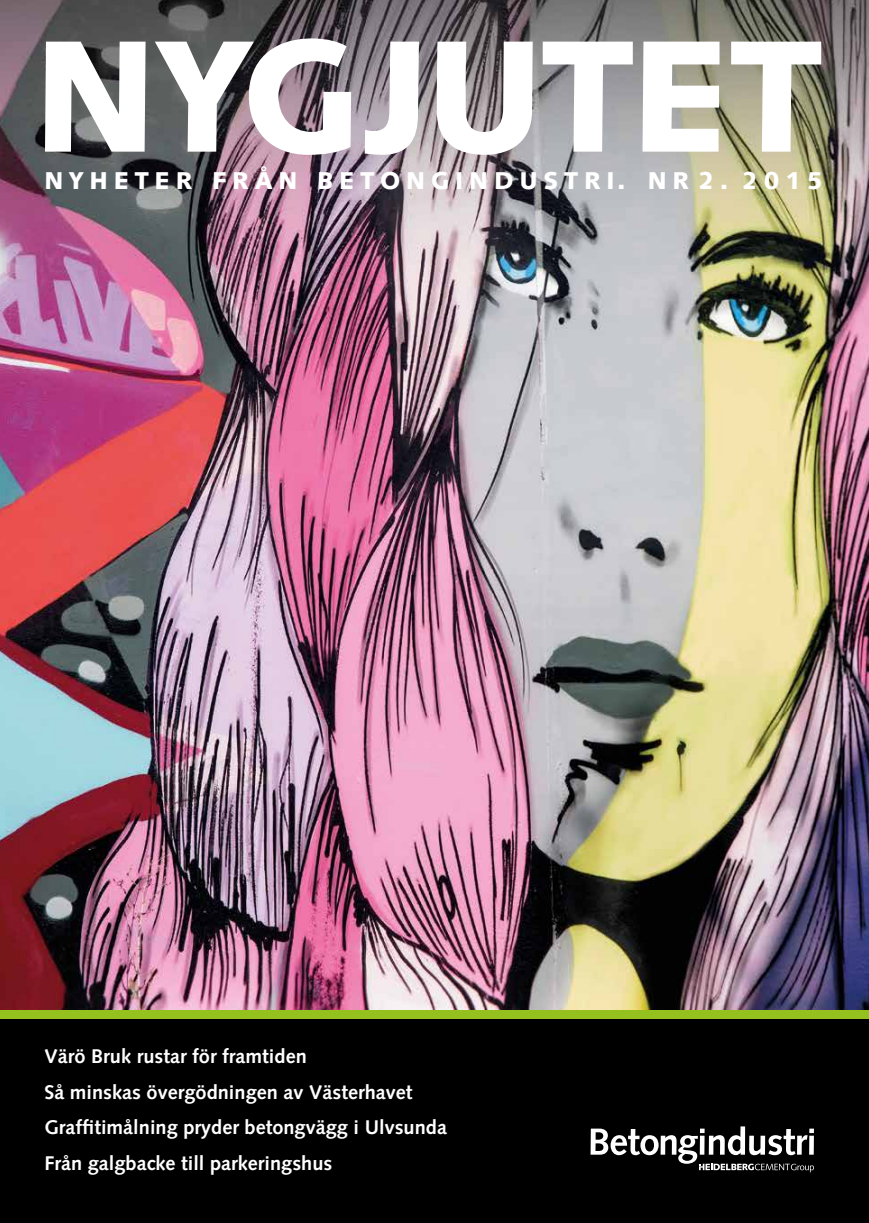
<style>
.page{position:relative;width:869px;height:1223px;background:#fff}
.page>*{position:absolute;margin:0;border:0;box-sizing:border-box;transform-origin:0 0}
.t1{font:900 159px "Syntax";color:#fff}
.t2{font:900 24.25px "Syntax";letter-spacing:.24em;color:#fff}
.t3{font:700 19.75px/35.9px "Syntax";color:#fff}
</style>
<div class="page">
<img style="left:0;top:0;width:868px;height:1010px">
<div style="left:0;top:1018px;width:868px;height:204px;background:#000"></div>
<div style="left:0;top:1010px;width:868px;height:8px;background:#95c11f"></div>
<svg style="left:590px;top:1126px;width:223px;height:46px"></svg>
<h1 class="t1" style="left:33px;top:2px;width:789px">NYGJUTET</h1>
<p class="t2" style="left:44px;top:166px;width:779px">NYHETER FRÅN BETONGINDUSTRI. NR 2. 2015</p>
<p class="t3" style="left:44px;top:1038px;width:404px">Värö Bruk rustar för framtiden<br>Så minskas övergödningen av Västerhavet Graffitimålning pryder betongvägg i Ulvsunda Från galgbacke till parkeringshus</p>
</div>
